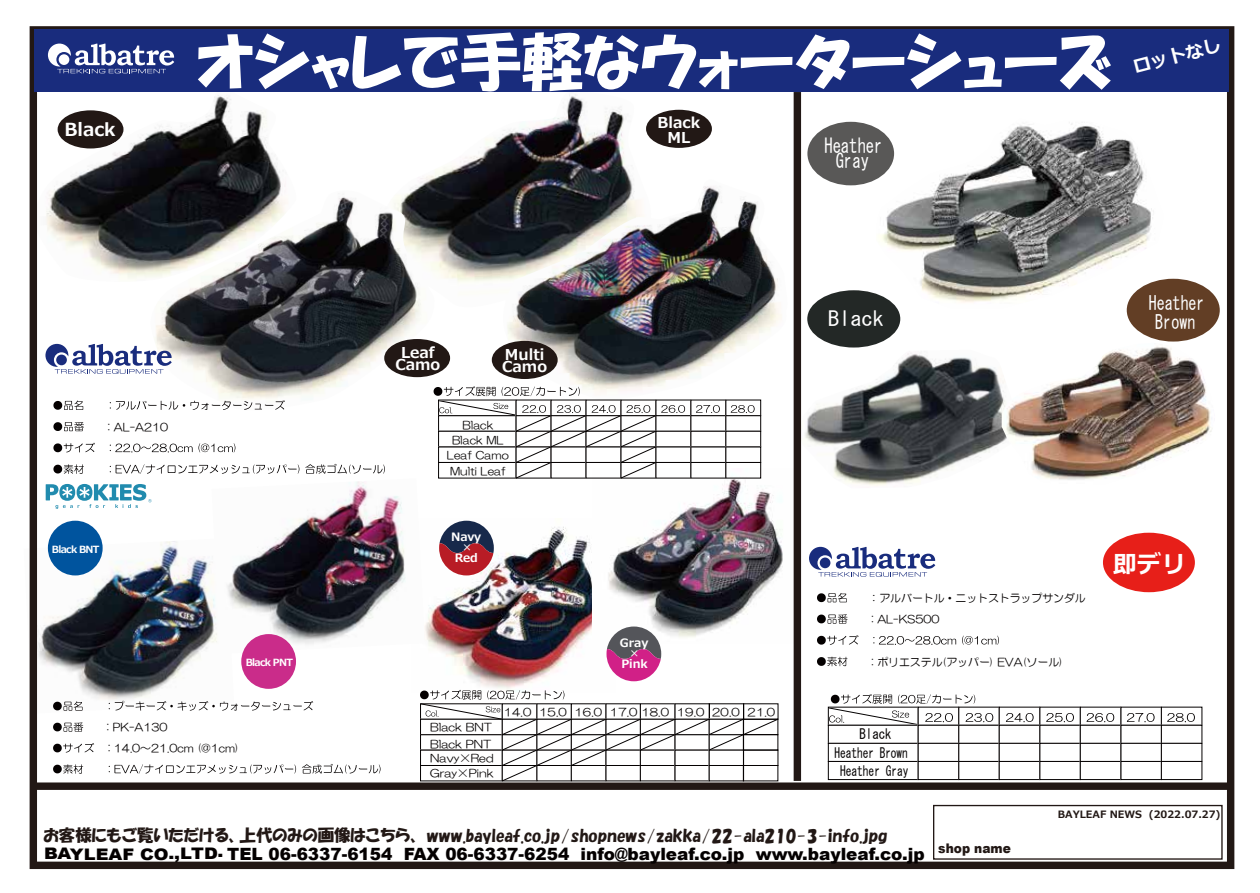
<style>
.page{position:relative;width:1260px;height:893px;background:#fff}
.page>*{position:absolute;margin:0;border:0;box-sizing:border-box;transform-origin:0 0}
.t1{font:61.8px "HGP Soei Kakupoptai";color:#fff}
.t2{font:700 23.85px "Meiryo";color:#fff}
.t3{font:20.4px "MS Gothic";color:#fff;scale:1.1 1}
.t4{font:20.1px/15px "MS Gothic";color:#fff;text-align:center;scale:.82 1}
.t5{font:19.35px/18.6px "MS Gothic";color:#fff;text-align:center;scale:.82 1}
.t6{font:700 18px "Meiryo";color:#fff}
.t7{font:900 16.95px "Arial";color:#040000}
.t8{font:16.35px "HGP Soei Kakupoptai";color:#221815}
.t9{font:700 15px/12.6px "Meiryo";color:#fff;text-align:center}
.t10{font:13.95px "MS Gothic";color:#040000;scale:.81 1}
.t11{font:13.95px "MS Gothic";color:#040000;scale:.82 1}
.t12{font:13.95px "MS Gothic";color:#040000;scale:.92 1}
.t13{font:900 13.35px "Arial";color:#221815;scale:.92 1}
.t14{font:700 11.55px "Meiryo";letter-spacing:-.005em;color:#fff}
.t15{font:11.55px "Meiryo UI";color:#fff}
.t16{font:10.8px "HG Maru Gothic MPRO";color:#040000}
.t17{font:10.8px/17.4px "HG Maru Gothic MPRO";color:#040001;scale:1.06 1}
.t18{font:10.8px "HG Maru Gothic MPRO";color:#040000;scale:1.04 1}
.t19{font:700 10.2px "Meiryo";color:#221815}
.t20{font:700 9.9px "Meiryo";letter-spacing:-.07em;color:#fff}
.s1{font-size:15.9px}
</style>
<div class="page">
<img style="left:425px;top:527px;width:182px;height:162px">
<img style="left:801px;top:350px;width:201px;height:138px">
<img style="left:1002px;top:346px;width:210px;height:134px">
<img style="left:593px;top:468px;width:201px;height:175px">
<img style="left:29px;top:538px;width:196px;height:175px">
<img style="left:212px;top:481px;width:194px;height:173px">
<img style="left:410px;top:94px;width:243px;height:188px">
<img style="left:501px;top:179px;width:281px;height:224px">
<img style="left:151px;top:190px;width:284px;height:209px">
<img style="left:46px;top:95px;width:255px;height:189px">
<svg style="left:53px;top:400px;width:30px;height:10px"></svg>
<svg style="left:53px;top:422px;width:31px;height:9px"></svg>
<svg style="left:53px;top:442px;width:42px;height:10px"></svg>
<svg style="left:53px;top:464px;width:31px;height:10px"></svg>
<svg style="left:110px;top:400px;width:175px;height:10px"></svg>
<svg style="left:110px;top:443px;width:125px;height:9px"></svg>
<svg style="left:110px;top:464px;width:275px;height:10px"></svg>
<div style="left:30px;top:26px;width:1204px;height:843px;border:7px solid #221815"></div>
<div style="left:933px;top:804px;width:290px;height:55px;background:#fff;border:1px solid #221815"></div>
<div style="left:36px;top:782px;width:1192px;height:7px;background:#221815"></div>
<div style="left:34px;top:30px;width:1195px;height:62px;background:#192c7d"></div>
<svg style="left:45px;top:344px;width:127px;height:29px"></svg>
<svg style="left:817px;top:593px;width:30px;height:9px"></svg>
<svg style="left:817px;top:614px;width:31px;height:9px"></svg>
<svg style="left:817px;top:635px;width:42px;height:9px"></svg>
<svg style="left:817px;top:656px;width:30px;height:10px"></svg>
<svg style="left:873px;top:635px;width:126px;height:10px"></svg>
<svg style="left:809px;top:547px;width:126px;height:29px"></svg>
<svg style="left:48px;top:44px;width:126px;height:29px"></svg>
<div style="left:725px;top:399px;width:36px;height:17px;border:1px solid #040000"></div>
<div style="left:725px;top:415px;width:36px;height:16px;border:1px solid #040000"></div>
<div style="left:725px;top:431px;width:36px;height:16px;border:1px solid #040000"></div>
<div style="left:725px;top:446px;width:36px;height:17px;border:1px solid #040000"></div>
<div style="left:725px;top:462px;width:36px;height:16px;border:1px solid #040000"></div>
<svg style="left:53px;top:701px;width:30px;height:9px"></svg>
<svg style="left:53px;top:722px;width:30px;height:9px"></svg>
<svg style="left:53px;top:743px;width:41px;height:9px"></svg>
<svg style="left:53px;top:764px;width:30px;height:9px"></svg>
<svg style="left:109px;top:700px;width:204px;height:10px"></svg>
<svg style="left:109px;top:764px;width:272px;height:9px"></svg>
<svg style="left:46px;top:484px;width:106px;height:25px"></svg>
<div style="left:794px;top:92px;width:7px;height:688px;background:#221815"></div>
<svg style="left:827px;top:694px;width:368px;height:31px"></svg>
<div style="left:828px;top:724px;width:91px;height:19px;border:1px solid #040000"></div>
<div style="left:828px;top:743px;width:91px;height:18px;border:1px solid #040000"></div>
<div style="left:828px;top:761px;width:91px;height:19px;border:1px solid #040000"></div>
<div style="left:918px;top:724px;width:41px;height:19px;border:1px solid #040000"></div>
<div style="left:918px;top:743px;width:41px;height:18px;border:1px solid #040000"></div>
<div style="left:918px;top:761px;width:41px;height:19px;border:1px solid #040000"></div>
<div style="left:958px;top:724px;width:42px;height:19px;border:1px solid #040000"></div>
<div style="left:958px;top:743px;width:42px;height:18px;border:1px solid #040000"></div>
<div style="left:958px;top:761px;width:42px;height:19px;border:1px solid #040000"></div>
<div style="left:999px;top:724px;width:41px;height:19px;border:1px solid #040000"></div>
<div style="left:999px;top:743px;width:41px;height:18px;border:1px solid #040000"></div>
<div style="left:999px;top:761px;width:41px;height:19px;border:1px solid #040000"></div>
<div style="left:1039px;top:724px;width:42px;height:19px;border:1px solid #040000"></div>
<div style="left:1039px;top:743px;width:42px;height:18px;border:1px solid #040000"></div>
<div style="left:1039px;top:761px;width:42px;height:19px;border:1px solid #040000"></div>
<div style="left:1080px;top:724px;width:41px;height:19px;border:1px solid #040000"></div>
<div style="left:1080px;top:743px;width:41px;height:18px;border:1px solid #040000"></div>
<div style="left:1080px;top:761px;width:41px;height:19px;border:1px solid #040000"></div>
<div style="left:1120px;top:724px;width:42px;height:19px;border:1px solid #040000"></div>
<div style="left:1120px;top:743px;width:42px;height:18px;border:1px solid #040000"></div>
<div style="left:1120px;top:761px;width:42px;height:19px;border:1px solid #040000"></div>
<div style="left:1161px;top:724px;width:41px;height:19px;border:1px solid #040000"></div>
<div style="left:1161px;top:743px;width:41px;height:18px;border:1px solid #040000"></div>
<div style="left:1161px;top:761px;width:41px;height:19px;border:1px solid #040000"></div>
<div style="left:384px;top:339px;width:66px;height:38px;background:#221815;border-radius:50%"></div>
<div style="left:646px;top:110px;width:66px;height:38px;background:#221815;border-radius:50%"></div>
<div style="left:492px;top:341px;width:66px;height:38px;background:#221815;border-radius:50%"></div>
<div style="left:241px;top:634px;width:55px;height:54px;background:#ca2c8a;border-radius:50%"></div>
<div style="left:48px;top:520px;width:55px;height:55px;background:#00549e;border-radius:50%"></div>
<svg style="left:439px;top:520px;width:55px;height:55px"></svg>
<svg style="left:607px;top:626px;width:54px;height:55px"></svg>
<img style="left:876px;top:123px;width:289px;height:185px">
<div style="left:807px;top:122px;width:87px;height:63px;background:#595857;border-radius:50%"></div>
<div style="left:807px;top:290px;width:93px;height:57px;background:#232826;border-radius:50%"></div>
<div style="left:1127px;top:279px;width:93px;height:62px;background:#623e25;border-radius:50%"></div>
<div style="left:1103px;top:532px;width:92px;height:60px;background:#e71f19;border-radius:50%"></div>
<svg style="left:434px;top:386px;width:321px;height:93px"></svg>
<svg style="left:420px;top:689px;width:359px;height:92px"></svg>
<h3 class="t6" style="left:64px;top:116px;width:53px">Black</h3>
<h1 class="t1" style="left:197px;top:31px;width:917px">オシャレで手軽なウォーターシューズ</h1>
<h3 class="t9" style="left:658px;top:115px;width:44px;line-height:15.6px">Black<br>ML</h3>
<h3 class="t4" style="left:824px;top:138px;width:72px">Heather<br>Gray</h3>
<h3 class="t6" style="left:1130px;top:55px;width:91px;rotate:-15deg">ロットなし</h3>
<p class="t16" style="left:108px;top:421px;width:62px">: AL-A210</p>
<p class="t20" style="left:52px;top:542px;width:49px">Black BNT</p>
<p class="t20" style="left:246px;top:655px;width:49px">Black PNT</p>
<h3 class="t9" style="left:395px;top:346px;width:46px">Leaf<br>Camo</h3>
<h3 class="t9" style="left:502px;top:348px;width:46px;text-align:left">Multi<br>Camo</h3>
<p class="t16" style="left:463px;top:419px;width:32px">Black</p>
<p class="t16" style="left:452px;top:434px;width:53px">Black ML</p>
<p class="t16" style="left:450px;top:465px;width:57px">Multi Leaf</p>
<p class="t16" style="left:447px;top:450px;width:63px">Leaf Camo</p>
<p class="t14" style="left:451px;top:529px;width:32px">Navy</p>
<p class="t15" style="left:462px;top:539px;width:11px">×</p>
<p class="t14" style="left:455px;top:549px;width:25px">Red</p>
<p class="t14" style="left:620px;top:634px;width:30px">Gray</p>
<p class="t15" style="left:630px;top:645px;width:11px">×</p>
<p class="t14" style="left:621px;top:655px;width:28px">Pink</p>
<p class="t18" style="left:504px;top:706px;width:263px">14.0 15.0 16.0 17.0 18.0 19.0 20.0 21.0</p>
<h3 class="t3" style="left:828px;top:308px;width:52px">Black</h3>
<h3 class="t5" style="left:1149px;top:294px;width:69px">Heather<br>Brown</h3>
<p class="t16" style="left:869px;top:592px;width:219px">：アルバートル・ニットストラップサンダル</p>
<p class="t16" style="left:872px;top:613px;width:70px">: AL-KS500</p>
<p class="t16" style="left:872px;top:656px;width:193px">: ポリエステル(アッパー) EVA(ソール)</p>
<h2 class="t2" style="left:1113px;top:547px;width:74px">即デリ</h2>
<p class="t16" style="left:107px;top:722px;width:62px">: PK-A130</p>
<p class="t16" style="left:108px;top:742px;width:132px">: 14.0～21.0cm (@1cm)</p>
<p class="t17" style="left:430px;top:718px;width:60px">Black BNT<br>Black PNT</p>
<p class="t17" style="left:430px;top:750px;width:61px;line-height:14.7px">Navy×Red<br>Gray×Pink</p>
<p class="t12" style="left:860px;top:727px;width:36px">Black</p>
<p class="t10" style="left:835px;top:745px;width:92px">Heather Brown</p>
<p class="t11" style="left:840px;top:763px;width:85px">Heather Gray</p>
<h3 class="t8" style="left:44px;top:827px;width:846px">お客様にもご覧いただける、上代のみの画像はこちら、 www.bayleaf.co.jp/shopnews/zakka/22-ala210-3-info.jpg</h3>
<h3 class="t7" style="left:44px;top:842px;width:882px"><span class="s1">BAYLEAF CO.,LTD</span><sup>.</sup> TEL 06-6337-6154 FAX 06-6337-6254 info@bayleaf.co.jp www.bayleaf.co.jp</h3>
<p class="t13" style="left:938px;top:838px;width:80px">shop name</p>
<p class="t19" style="left:1058px;top:807px;width:164px">BAYLEAF NEWS (2022.07.27)</p>
</div>
